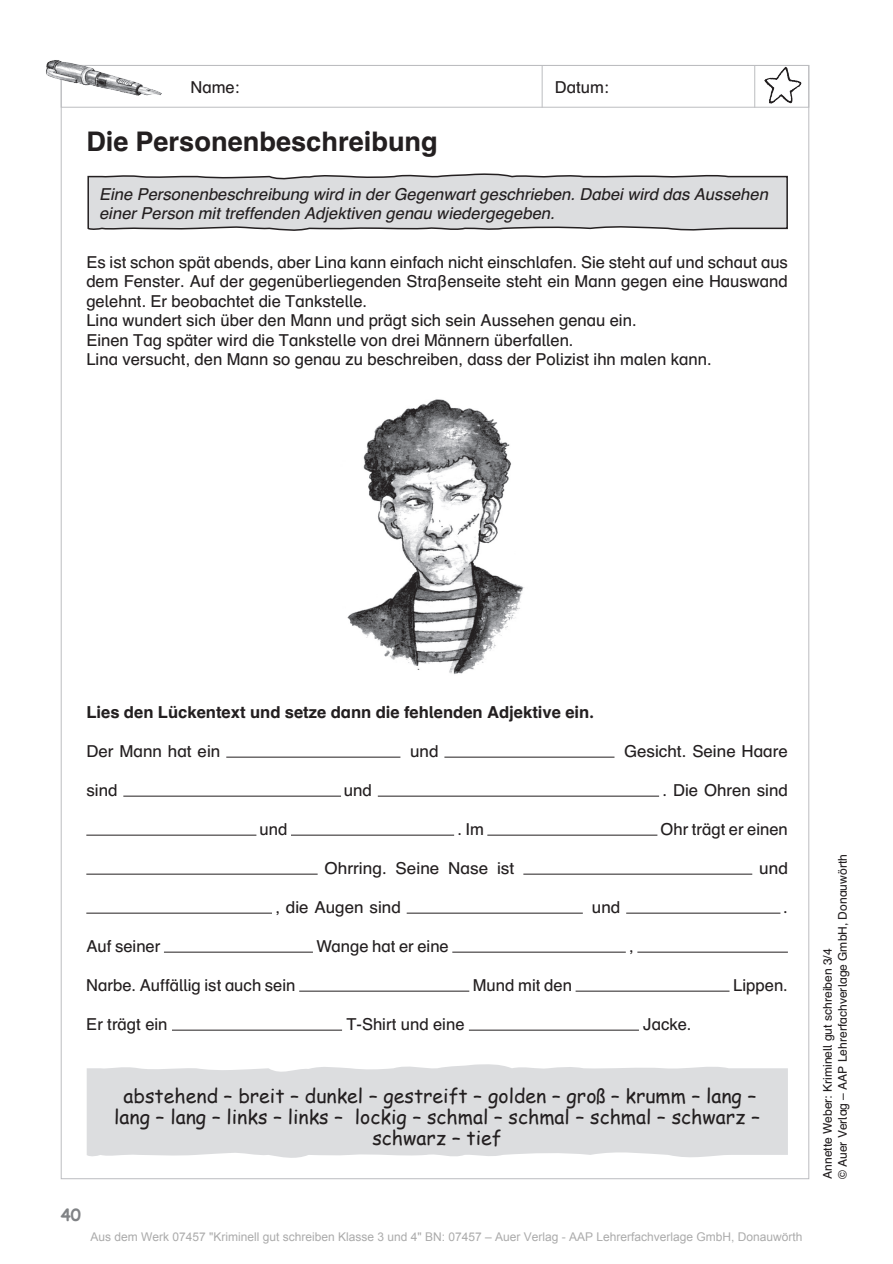
<style>
.page{position:relative;width:893px;height:1264px;background:#fff}
.page>*{position:absolute;margin:0;border:0;box-sizing:border-box;transform-origin:0 0}
.t1{font:700 27px "Auer Schulbuch";color:#231f20}
.t2{font:19.5px/21px "Comic Sans MS";color:#231f20;text-align:center}
.t3{font:16.5px/19.5px "Auer Schulbuch";color:#231f20}
.t4{font:italic 16.5px/19.5px "Auer Schulbuch";color:#231f20}
.t5{font:700 16.5px "Auer Schulbuch";color:#231f20}
.t6{font:700 16.5px "Comic Sans MS";color:#808285}
.t7{font:12px "Arial";color:#ababab}
.t8{font:12px/15px "Auer Schulbuch";color:#231f20}
</style>
<div class="page">
<div style="left:61px;top:65px;width:748px;height:43px;border:1px solid #bcbdc0"></div>
<hr style="left:542px;top:65px;width:1px;height:43px;background:#bcbdc0">
<hr style="left:754px;top:65px;width:1px;height:43px;background:#bcbdc0">
<img style="left:764px;top:67px;width:38px;height:37px">
<img style="left:46px;top:60px;width:125px;height:46px">
<img style="left:347px;top:399px;width:177px;height:275px">
<svg style="left:87px;top:173px;width:701px;height:58px;background:#d4d5d6"></svg>
<hr style="left:226px;top:757px;width:174px;height:1px;background:#231f20">
<hr style="left:444px;top:757px;width:171px;height:1px;background:#231f20">
<hr style="left:123px;top:796px;width:218px;height:1px;background:#231f20">
<hr style="left:378px;top:796px;width:281px;height:1px;background:#231f20">
<hr style="left:86px;top:835px;width:170px;height:1px;background:#231f20">
<hr style="left:291px;top:835px;width:163px;height:1px;background:#231f20">
<hr style="left:487px;top:835px;width:170px;height:1px;background:#231f20">
<hr style="left:86px;top:874px;width:232px;height:1px;background:#231f20">
<hr style="left:523px;top:874px;width:229px;height:1px;background:#231f20">
<hr style="left:86px;top:913px;width:186px;height:1px;background:#231f20">
<hr style="left:407px;top:913px;width:176px;height:1px;background:#231f20">
<hr style="left:626px;top:913px;width:154px;height:1px;background:#231f20">
<hr style="left:164px;top:952px;width:149px;height:1px;background:#231f20">
<hr style="left:452px;top:952px;width:174px;height:1px;background:#231f20">
<hr style="left:637px;top:952px;width:151px;height:1px;background:#231f20">
<hr style="left:299px;top:991px;width:170px;height:1px;background:#231f20">
<hr style="left:576px;top:991px;width:154px;height:1px;background:#231f20">
<hr style="left:172px;top:1030px;width:170px;height:1px;background:#231f20">
<hr style="left:469px;top:1030px;width:170px;height:1px;background:#231f20">
<svg style="left:87px;top:1064px;width:701px;height:94px;background:#dedfe1"></svg>
<p class="t3" style="left:191px;top:77px;width:50px">Name:</p>
<p class="t3" style="left:555px;top:77px;width:55px">Datum:</p>
<h1 class="t1" style="left:86px;top:124px;width:353px">Die Personenbeschreibung</h1>
<p class="t4" style="left:99px;top:184px;width:670px">Eine Personenbeschreibung wird in der Gegenwart geschrieben. Dabei wird das Aussehen einer Person mit treffenden Adjektiven genau wiedergegeben.</p>
<p class="t3" style="left:86px;top:252px;width:703px">Es ist schon spät abends, aber Lina kann einfach nicht einschlafen. Sie steht auf und schaut aus dem Fenster. Auf der gegenüberliegenden Straßenseite steht ein Mann gegen eine Hauswand gelehnt. Er beobachtet die Tankstelle.<br>Lina wundert sich über den Mann und prägt sich sein Aussehen genau ein.<br>Einen Tag später wird die Tankstelle von drei Männern überfallen.<br>Lina versucht, den Mann so genau zu beschreiben, dass der Polizist ihn malen kann.</p>
<p class="t5" style="left:86px;top:701px;width:509px">Lies den Lückentext und setze dann die fehlenden Adjektive ein.</p>
<p class="t3" style="left:86px;top:741px;width:136px">Der Mann hat ein</p>
<p class="t3" style="left:410px;top:741px;width:30px">und</p>
<p class="t3" style="left:624px;top:741px;width:165px">Gesicht. Seine Haare</p>
<p class="t3" style="left:86px;top:780px;width:33px">sind</p>
<p class="t3" style="left:344px;top:780px;width:30px">und</p>
<p class="t3" style="left:663px;top:780px;width:127px">. Die Ohren sind</p>
<p class="t3" style="left:260px;top:819px;width:29px">und</p>
<p class="t3" style="left:457px;top:819px;width:28px">. Im</p>
<p class="t3" style="left:661px;top:819px;width:129px">Ohr trägt er einen</p>
<p class="t3" style="left:325px;top:858px;width:191px">Ohrring. Seine Nase ist</p>
<p class="t3" style="left:759px;top:858px;width:30px">und</p>
<p class="t3" style="left:275px;top:897px;width:127px">, die Augen sind</p>
<p class="t3" style="left:592px;top:897px;width:30px">und</p>
<p class="t3" style="left:783px;top:897px;width:6px">.</p>
<p class="t3" style="left:86px;top:936px;width:76px">Auf seiner</p>
<p class="t3" style="left:316px;top:936px;width:134px">Wange hat er eine</p>
<p class="t3" style="left:629px;top:936px;width:6px">,</p>
<p class="t3" style="left:86px;top:975px;width:211px">Narbe. Auffällig ist auch sein</p>
<p class="t3" style="left:473px;top:975px;width:101px">Mund mit den</p>
<p class="t3" style="left:733px;top:975px;width:56px">Lippen.</p>
<p class="t3" style="left:86px;top:1014px;width:83px">Er trägt ein</p>
<p class="t3" style="left:346px;top:1014px;width:120px">T-Shirt und eine</p>
<p class="t3" style="left:643px;top:1014px;width:50px">Jacke.</p>
<p class="t2" style="left:114px;top:1085px;width:647px">abstehend – breit – dunkel – gestreift – golden – groß – krumm – lang – lang – lang – links – links – lockig – schmal – schmal – schmal – schwarz – schwarz – tief</p>
<p class="t6" style="left:61px;top:1203px;width:22px">40</p>
<p class="t7" style="left:90px;top:1229px;width:714px">Aus dem Werk 07457 "Kriminell gut schreiben Klasse 3 und 4" BN: 07457 – Auer Verlag - AAP Lehrerfachverlage GmbH, Donauwörth</p>
<p class="t8" style="left:820px;top:1179px;width:327px;rotate:-90deg">Annette Weber: Kriminell gut schreiben 3/4<br>© Auer Verlag – AAP Lehrerfachverlage GmbH, Donauwörth</p>
</div>
